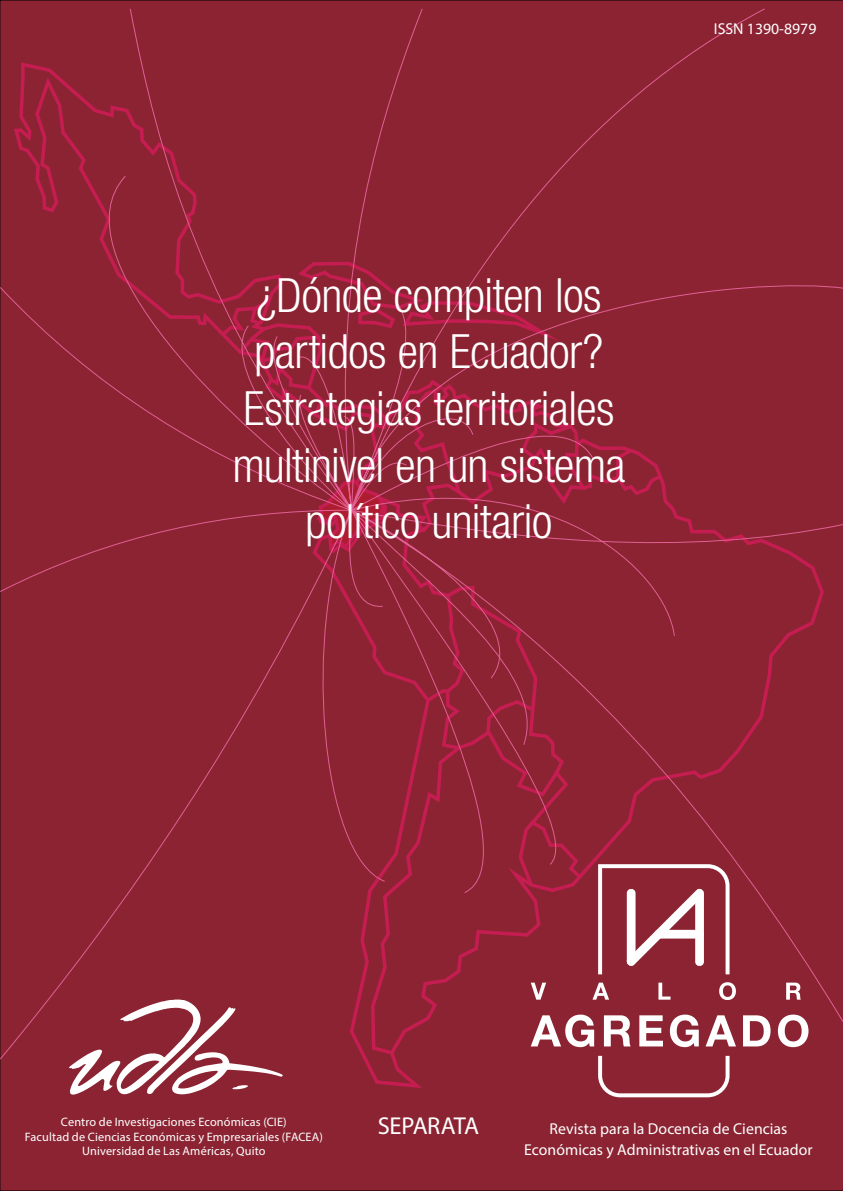
<style>
.page{position:relative;width:844px;height:1191px;background:#fff}
.page>*{position:absolute;margin:0;border:0;box-sizing:border-box;transform-origin:0 0}
.t1{font:300 condensed 47.25px/56.7px "Helvetica Neue LT Com";letter-spacing:-.01em;color:#fff;text-align:center}
.t2{font:24.5px "Myriad Pro";letter-spacing:-.015em;color:#fff}
.t3{font:15.75px/21px "Myriad Pro";color:#fff;text-align:center}
.t4{font:12.25px/14.7px "Myriad Pro";letter-spacing:.01em;color:#fff;text-align:center}
</style>
<div class="page">
<div style="left:0;top:1px;width:842px;height:1190px;background:#8b2332"></div>
<div style="left:0;top:8px;width:842px;height:1052px;background:#8b2332"></div>
<svg style="left:69px;top:999px;width:214px;height:95px"></svg>
<svg style="left:598px;top:1055px;width:131px;height:42px"></svg>
<svg style="left:530px;top:982px;width:16px;height:17px"></svg>
<svg style="left:592px;top:982px;width:17px;height:17px"></svg>
<svg style="left:658px;top:982px;width:12px;height:17px"></svg>
<svg style="left:719px;top:982px;width:16px;height:18px"></svg>
<svg style="left:786px;top:982px;width:14px;height:17px"></svg>
<svg style="left:530px;top:1014px;width:64px;height:33px"></svg>
<svg style="left:603px;top:1015px;width:27px;height:31px"></svg>
<svg style="left:639px;top:1015px;width:23px;height:31px"></svg>
<svg style="left:669px;top:1014px;width:29px;height:33px"></svg>
<svg style="left:705px;top:1015px;width:30px;height:31px"></svg>
<svg style="left:742px;top:1015px;width:28px;height:31px"></svg>
<svg style="left:777px;top:1014px;width:31px;height:33px"></svg>
<svg style="left:598px;top:864px;width:131px;height:110px"></svg>
<p class="t3" style="left:713px;top:18px;width:104px">ISSN 1390-8979</p>
<h1 class="t1" style="left:232px;top:273px;width:394px">¿Dónde compiten los partidos en Ecuador?<br>Estrategias territoriales multinivel en un sistema político unitario</h1>
<p class="t4" style="left:25px;top:1114px;width:299px">Centro de Investigaciones Económicas (CIE)<br>Facultad de Ciencias Económicas y Empresariales (FACEA)<br>Universidad de Las Américas, Quito</p>
<h2 class="t2" style="left:378px;top:1111px;width:103px">SEPARATA</h2>
<p class="t3" style="left:524px;top:1118px;width:290px">Revista para la Docencia de Ciencias<br>Económicas y Administrativas en el Ecuador</p>
</div>
